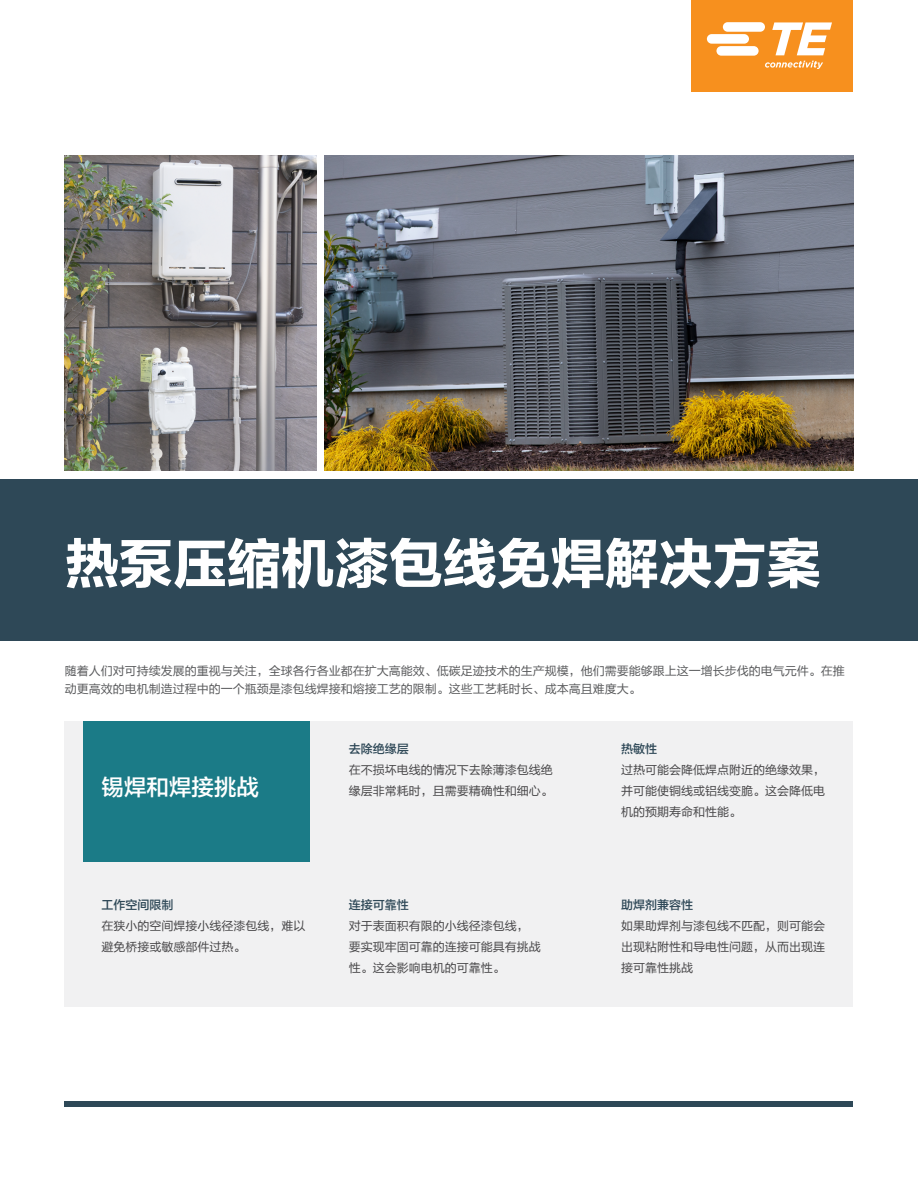
<style>
.page{position:relative;width:918px;height:1188px;background:#fff}
.page>*{position:absolute;margin:0;border:0;box-sizing:border-box;transform-origin:0 0}
.t1{font:54px "FZLTDHJW GB1 0";color:#fff}
.t2{font:22.5px "FZLTZHK GBK1 0";color:#fff}
.t3{font:12px/21px "FZLTHJW GB1 0";color:#464547}
.t4{font:12px/18px "FZLTHJW GB1 0";color:#58595b}
.t5{font:12px "FZLTZHK GBK1 0";color:#2e4857}
</style>
<div class="page">
<div style="left:65px;top:721px;width:788px;height:286px;background:#f1f1f2"></div>
<div style="left:83px;top:721px;width:227px;height:141px;background:#1b7b87"></div>
<img style="left:65px;top:156px;width:251px;height:315px">
<img style="left:325px;top:156px;width:528px;height:315px">
<div style="left:691px;top:0;width:162px;height:92px;background:#f7901e"></div>
<svg style="left:707px;top:22px;width:125px;height:47px"></svg>
<div style="left:0;top:479px;width:918px;height:162px;background:#2e4857"></div>
<div style="left:65px;top:1101px;width:788px;height:6px;background:#2e4857"></div>
<h1 class="t1" style="left:65px;top:534px;width:758px">热泵压缩机漆包线免焊解决方案</h1>
<p class="t4" style="left:65px;top:662px;width:782px">随着人们对可持续发展的重视与关注，全球各行各业都在扩大高能效、低碳足迹技术的生产规模，他们需要能够跟上这一增长步伐的电气元件。在推动更高效的电机制造过程中的一个瓶颈是漆包线焊接和熔接工艺的限制。这些工艺耗时长、成本高且难度大。</p>
<h2 class="t2" style="left:102px;top:775px;width:159px">锡焊和焊接挑战</h2>
<p class="t5" style="left:102px;top:898px;width:73px">工作空间限制</p>
<p class="t3" style="left:102px;top:915px;width:205px">在狭小的空间焊接小线径漆包线，难以避免桥接或敏感部件过热。</p>
<p class="t5" style="left:349px;top:743px;width:61px">去除绝缘层</p>
<p class="t3" style="left:349px;top:760px;width:205px">在不损坏电线的情况下去除薄漆包线绝缘层非常耗时，且需要精确性和细心。</p>
<p class="t5" style="left:349px;top:898px;width:61px">连接可靠性</p>
<p class="t3" style="left:349px;top:915px;width:193px">对于表面积有限的小线径漆包线，要实现牢固可靠的连接可能具有挑战性。这会影响电机的可靠性。</p>
<p class="t5" style="left:621px;top:743px;width:37px">热敏性</p>
<p class="t3" style="left:621px;top:760px;width:205px;text-align:justify">过热可能会降低焊点附近的绝缘效果，并可能使铜线或铝线变脆。这会降低电机的预期寿命和性能。</p>
<p class="t5" style="left:621px;top:898px;width:73px">助焊剂兼容性</p>
<p class="t3" style="left:621px;top:915px;width:205px;text-align:justify">如果助焊剂与漆包线不匹配，则可能会出现粘附性和导电性问题，从而出现连接可靠性挑战</p>
</div>
